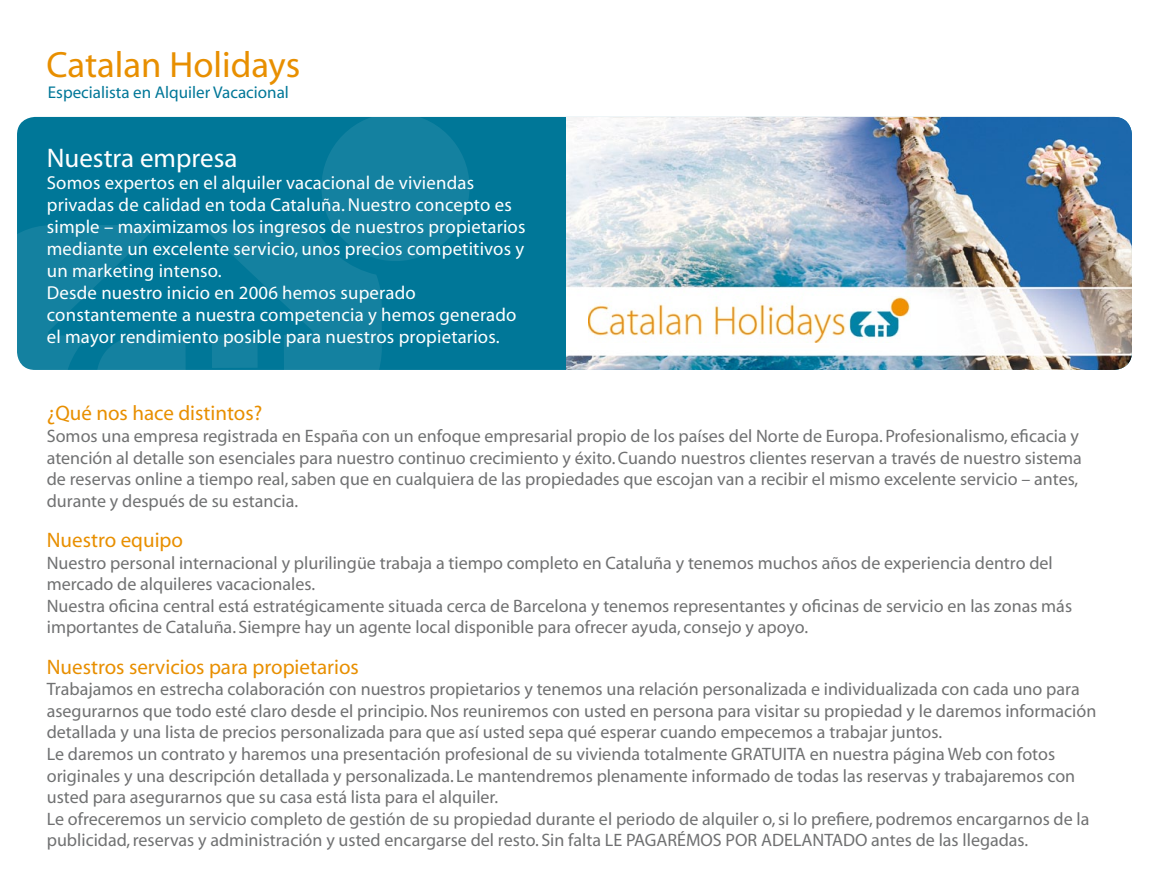
<style>
.page{position:relative;width:1149px;height:893px;background:#fff}
.page>*{position:absolute;margin:0;border:0;box-sizing:border-box;transform-origin:0 0}
.t1{font:36.6px "Myriad";color:#e88f00}
.t2{font:27px "Myriad";color:#fff}
.t3{font:21px "Myriad";color:#e88f00}
.t4{font:18.75px/22px "Myriad";letter-spacing:.01em;color:#fff}
.t5{font:18px/21.6px "Myriad";color:#707172}
.t6{font:16.95px "Myriad";color:#007798}
</style>
<div class="page">
<div style="left:17px;top:117px;width:1114px;height:253px;background:#007798;border-radius:18px"></div>
<img style="left:566px;top:117px;width:565px;height:253px">
<svg style="left:200px;top:224px;width:182px;height:146px"></svg>
<svg style="left:17px;top:225px;width:169px;height:145px"></svg>
<div style="left:321px;top:113px;width:148px;height:148px;background:#1481a0;border-radius:50%"></div>
<img style="left:588px;top:297px;width:322px;height:45px">
<p class="t1" style="left:47px;top:47px;width:255px">Catalan Holidays</p>
<p class="t6" style="left:48px;top:84px;width:242px">Especialista en Alquiler Vacacional</p>
<p class="t2" style="left:47px;top:145px;width:192px">Nuestra empresa</p>
<p class="t4" style="left:47px;top:173px;width:480px">Somos expertos en el alquiler vacacional de viviendas privadas de calidad en toda Cataluña. Nuestro concepto es simple – maximizamos los ingresos de nuestros propietarios mediante un excelente servicio, unos precios competitivos y un marketing intenso.</p>
<p class="t4" style="left:47px;top:283px;width:471px">Desde nuestro inicio en 2006 hemos superado constantemente a nuestra competencia y hemos generado</p>
<p class="t4" style="left:47px;top:327px;width:454px">el mayor rendimiento posible para nuestros propietarios.</p>
<p class="t3" style="left:47px;top:403px;width:217px">¿Qué nos hace distintos?</p>
<p class="t5" style="left:47px;top:426px;width:1036px">Somos una empresa registrada en España con un enfoque empresarial propio de los países del Norte de Europa. Profesionalismo, eficacia y atención al detalle son esenciales para nuestro continuo crecimiento y éxito. Cuando nuestros clientes reservan a través de nuestro sistema de reservas online a tiempo real, saben que en cualquiera de las propiedades que escojan van a recibir el mismo excelente servicio – antes, durante y después de su estancia.</p>
<p class="t3" style="left:47px;top:530px;width:138px">Nuestro equipo</p>
<p class="t5" style="left:47px;top:553px;width:1007px">Nuestro personal internacional y plurilingüe trabaja a tiempo completo en Cataluña y tenemos muchos años de experiencia dentro del mercado de alquileres vacacionales.</p>
<p class="t5" style="left:47px;top:596px;width:1026px">Nuestra oficina central está estratégicamente situada cerca de Barcelona y tenemos representantes y oficinas de servicio en las zonas más importantes de Cataluña. Siempre hay un agente local disponible para ofrecer ayuda, consejo y apoyo.</p>
<p class="t3" style="left:47px;top:656px;width:313px">Nuestros servicios para propietarios</p>
<p class="t5" style="left:47px;top:679px;width:1050px">Trabajamos en estrecha colaboración con nuestros propietarios y tenemos una relación personalizada e individualizada con cada uno para asegurarnos que todo esté claro desde el principio. Nos reuniremos con usted en persona para visitar su propiedad y le daremos información detallada y una lista de precios personalizada para que así usted sepa qué esperar cuando empecemos a trabajar juntos.</p>
<p class="t5" style="left:47px;top:744px;width:1029px">Le daremos un contrato y haremos una presentación profesional de su vivienda totalmente GRATUITA en nuestra página Web con fotos originales y una descripción detallada y personalizada. Le mantendremos plenamente informado de todas las reservas y trabajaremos con usted para asegurarnos que su casa está lista para el alquiler.</p>
<p class="t5" style="left:47px;top:809px;width:1043px">Le ofreceremos un servicio completo de gestión de su propiedad durante el periodo de alquiler o, si lo prefiere, podremos encargarnos de la publicidad, reservas y administración y usted encargarse del resto. Sin falta LE PAGARÉMOS POR ADELANTADO antes de las llegadas.</p>
</div>
